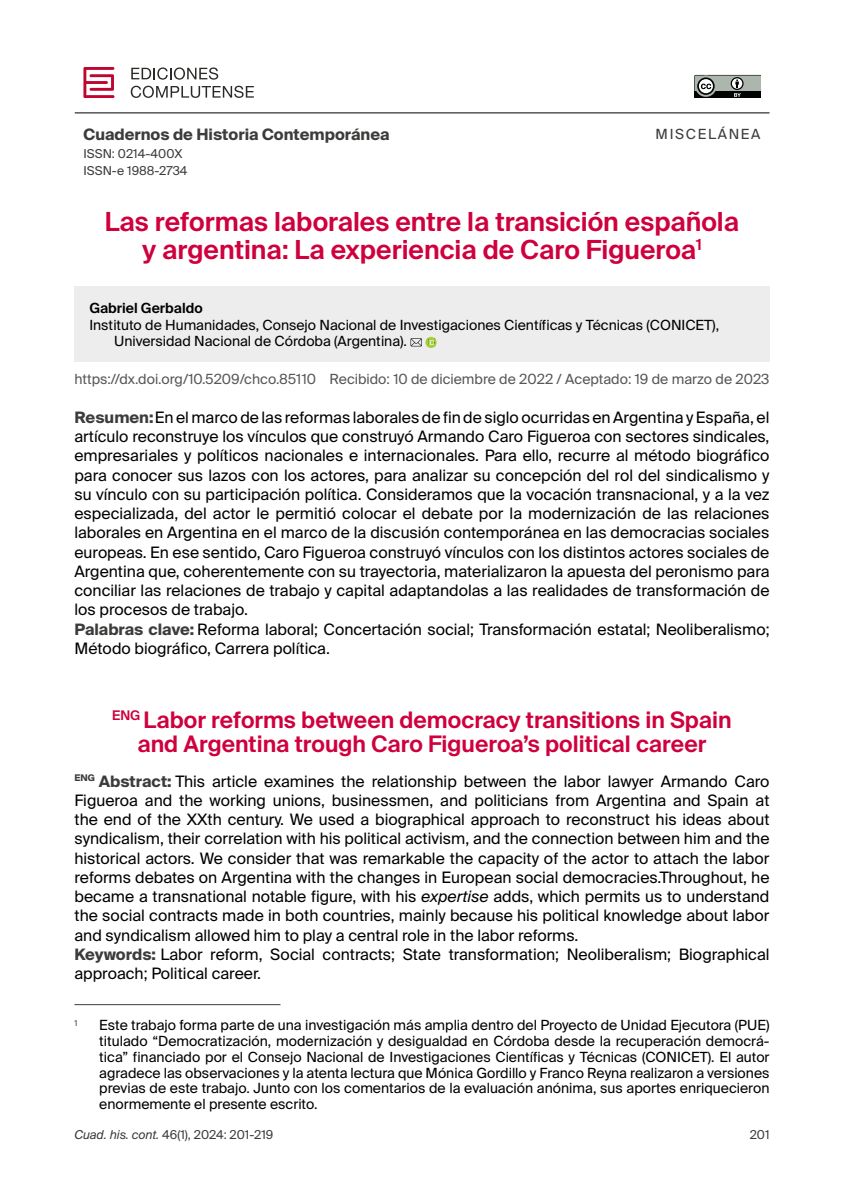
<style>
.page{position:relative;width:844px;height:1191px;background:#fff}
.page>*{position:absolute;margin:0;border:0;box-sizing:border-box;transform-origin:0 0}
._000-Título_original_ES{font:600 26.25px/28px "Suisse Intl";color:#cf003d;text-align:center}
._000-Título_traducido_EN{font:600 22.75px/24.5px "Suisse Intl";color:#cf003d;text-align:center}
._000_Resumen_abstract_ES{font:15.75px/19.2px "Suisse Intl";color:#000;text-align:justify}
._000-Palabras_clave_keywords{font:15.75px/19.2px "Suisse Intl";color:#000}
.t1{font:700 15.75px "Suisse Intl";color:#3c3c3b}
._000-Notas_al_pie{font:14px/15.8px "Suisse Intl";color:#000;text-align:justify}
._000-CARGO{font:14px/16.6px "Suisse Intl";color:#000}
._000-DOI{font:14px "Suisse Intl";color:#575756}
._000-Autor{font:600 14px "Suisse Intl";color:#000}
._000-SECCIÓN{font:14px "Suisse Intl";letter-spacing:.12em;color:#3c3c3b}
.t2{font:12.25px/17.5px "Suisse Intl";color:#3c3c3b}
._000-Notas_al_pie-2{font:8.22px "Suisse Intl";color:#3c3c3b}
.s1{font-weight:700;color:#3c3c3b}
.s2{font-style:italic}
</style>
<div class="page">
<hr style="left:75px;top:112px;width:694px;height:1px;background:#000">
<svg style="left:694px;top:75px;width:66px;height:23px"></svg>
<svg style="left:83px;top:67px;width:31px;height:31px"></svg>
<svg style="left:131px;top:67px;width:87px;height:13px"></svg>
<svg style="left:131px;top:86px;width:123px;height:12px"></svg>
<div style="left:74px;top:287px;width:695px;height:75px;background:#ededed"></div>
<svg style="left:410px;top:337px;width:26px;height:11px"></svg>
<hr style="left:74px;top:1004px;width:206px;height:1px;background:#3c3c3b">
<p class="t1" style="left:83px;top:125px;width:307px">Cuadernos de Historia Contemporánea</p>
<p class="t2" style="left:83px;top:145px;width:105px">ISSN: 0214-400X<br>ISSN-e 1988-2734</p>
<p class="_000-SECCIÓN" style="left:655px;top:126px;width:106px">MISCELÁNEA</p>
<p class="_000-Título_original_ES" style="left:105px;top:207px;width:635px">Las reformas laborales entre la transición española y argentina: La experiencia de Caro Figueroa<sup>1</sup></p>
<p class="_000-Autor" style="left:89px;top:300px;width:115px">Gabriel Gerbaldo</p>
<p class="_000-CARGO" style="left:114px;top:317px;width:606px;text-indent:-25px">Instituto de Humanidades, Consejo Nacional de Investigaciones Científicas y Técnicas (CONICET),<br>Universidad Nacional de Córdoba (Argentina).</p>
<p class="_000-DOI" style="left:74px;top:370px;width:696px">https://dx.doi.org/10.5209/chco.85110 Recibido: 10 de diciembre de 2022 / Aceptado: 19 de marzo de 2023</p>
<p class="_000_Resumen_abstract_ES" style="left:74px;top:408px;width:696px"><span class="s1">Resumen:</span>En el marco de las reformas laborales de fin de siglo ocurridas en Argentina y España, el artículo reconstruye los vínculos que construyó Armando Caro Figueroa con sectores sindicales, empresariales y políticos nacionales e internacionales. Para ello, recurre al método biográfico para conocer sus lazos con los actores, para analizar su concepción del rol del sindicalismo y su vínculo con su participación política. Consideramos que la vocación transnacional, y a la vez especializada, del actor le permitió colocar el debate por la modernización de las relaciones laborales en Argentina en el marco de la discusión contemporánea en las democracias sociales europeas. En ese sentido, Caro Figueroa construyó vínculos con los distintos actores sociales de Argentina que, coherentemente con su trayectoria, materializaron la apuesta del peronismo para conciliar las relaciones de trabajo y capital adaptandolas a las realidades de transformación de los procesos de trabajo.</p>
<p class="_000-Palabras_clave_keywords" style="left:74px;top:619px;width:696px"><span class="s1">Palabras clave:</span> Reforma laboral; Concertación social; Transformación estatal; Neoliberalismo;<br>Método biográfico, Carrera política.</p>
<p class="_000-Título_traducido_EN" style="left:112px;top:708px;width:620px"><sup>ENG</sup> Labor reforms between democracy transitions in Spain and Argentina trough Caro Figueroa’s political career</p>
<p class="_000_Resumen_abstract_ES" style="left:74px;top:771px;width:696px"><sup>ENG</sup> <span class="s1">Abstract:</span> This article examines the relationship between the labor lawyer Armando Caro Figueroa and the working unions, businessmen, and politicians from Argentina and Spain at the end of the XXth century. We used a biographical approach to reconstruct his ideas about syndicalism, their correlation with his political activism, and the connection between him and the historical actors. We consider that was remarkable the capacity of the actor to attach the labor reforms debates on Argentina with the changes in European social democracies.Throughout, he became a transnational notable figure, with his <span class="s2">expertise</span> adds, which permits us to understand the social contracts made in both countries, mainly because his political knowledge about labor and syndicalism allowed him to play a central role in the labor reforms.</p>
<p class="_000-Palabras_clave_keywords" style="left:74px;top:945px;width:696px"><span class="s1">Keywords:</span> Labor reform, Social contracts; State transformation; Neoliberalism; Biographical approach; Political career.</p>
<p class="_000-Notas_al_pie-2" style="left:74px;top:1018px;width:5px">1</p>
<p class="_000-Notas_al_pie" style="left:99px;top:1017px;width:671px">Este trabajo forma parte de una investigación más amplia dentro del Proyecto de Unidad Ejecutora (PUE) titulado “Democratización, modernización y desigualdad en Córdoba desde la recuperación democrá&shy;tica” financiado por el Consejo Nacional de Investigaciones Científicas y Técnicas (CONICET). El autor agradece las observaciones y la atenta lectura que Mónica Gordillo y Franco Reyna realizaron a versiones previas de este trabajo. Junto con los comentarios de la evaluación anónima, sus aportes enriquecieron enormemente el presente escrito.</p>
<p class="t2" style="left:74px;top:1125px;width:200px"><span class="s2">Cuad. his. cont.</span> 46(1), 2024: 201-219</p>
<p class="t2" style="left:749px;top:1125px;width:21px">201</p>
</div>
